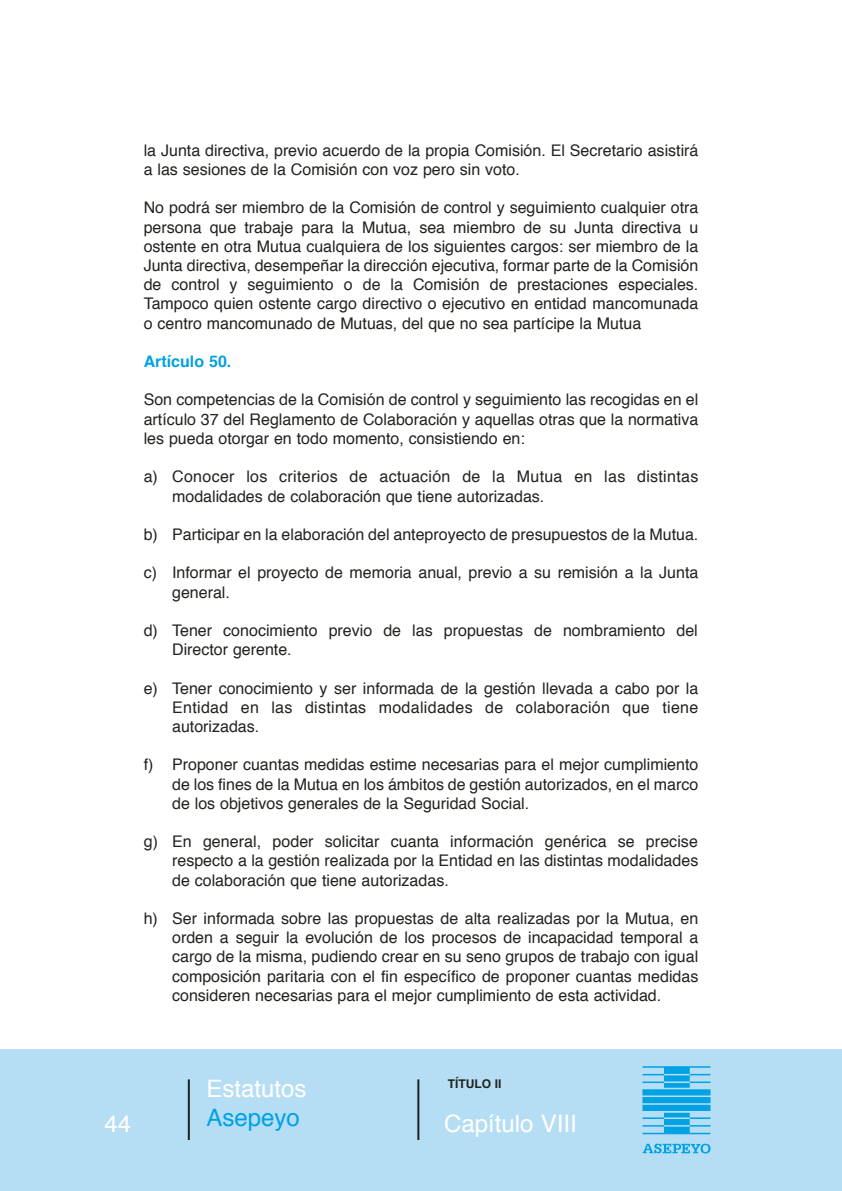
<style>
.page{position:relative;width:842px;height:1191px;background:#fff}
.page>*{position:absolute;margin:0;border:0;box-sizing:border-box;transform-origin:0 0}
.t1{font:24px "Helvetica";color:#fff}
.t2{font:24px "Helvetica";color:#00a2e3}
.t3{font:16px/19.2px "Helvetica";color:#20231e;text-align:justify}
.t4{font:16px/19.2px "Helvetica";letter-spacing:.02em;color:#20231e}
.t5{font:700 16px "Helvetica";color:#00a2e3}
.t6{font:700 12px "Helvetica";color:#20231e}
</style>
<div class="page">
<div style="left:0;top:1049px;width:842px;height:141px;background:#b5def5"></div>
<hr style="left:417px;top:1079px;width:2px;height:61px;background:#20231e">
<hr style="left:188px;top:1079px;width:2px;height:61px;background:#20231e">
<svg style="left:642px;top:1066px;width:68px;height:68px"></svg>
<svg style="left:643px;top:1143px;width:67px;height:10px"></svg>
<p class="t3" style="left:144px;top:142px;width:556px">la Junta directiva, previo acuerdo de la propia Comisión. El Secretario asistirá a las sesiones de la Comisión con voz pero sin voto.</p>
<p class="t3" style="left:144px;top:199px;width:556px">No podrá ser miembro de la Comisión de control y seguimiento cualquier otra persona que trabaje para la Mutua, sea miembro de su Junta directiva u ostente en otra Mutua cualquiera de los siguientes cargos: ser miembro de la Junta directiva, desempeñar la dirección ejecutiva, formar parte de la Comisión de control y seguimiento o de la Comisión de prestaciones especiales.<br>Tampoco quien ostente cargo directivo o ejecutivo en entidad mancomunada o centro mancomunado de Mutuas, del que no sea partícipe la Mutua</p>
<p class="t5" style="left:144px;top:355px;width:89px">Artículo 50.</p>
<p class="t3" style="left:144px;top:391px;width:556px">Son competencias de la Comisión de control y seguimiento las recogidas en el artículo 37 del Reglamento de Colaboración y aquellas otras que la normativa les pueda otorgar en todo momento, consistiendo en:</p>
<p class="t4" style="left:172px;top:468px;width:528px;text-indent:-28px">a) Conocer los criterios de actuación de la Mutua en las distintas modalidades de colaboración que tiene autorizadas.</p>
<p class="t3" style="left:144px;top:526px;width:556px">b) Participar en la elaboración del anteproyecto de presupuestos de la Mutua.</p>
<p class="t3" style="left:172px;top:564px;width:528px;text-indent:-28px">c) Informar el proyecto de memoria anual, previo a su remisión a la Junta general.</p>
<p class="t3" style="left:172px;top:622px;width:527px;text-indent:-28px">d) Tener conocimiento previo de las propuestas de nombramiento del<br>Director gerente.</p>
<p class="t3" style="left:172px;top:679px;width:528px;text-indent:-28px">e) Tener conocimiento y ser informada de la gestión llevada a cabo por la Entidad en las distintas modalidades de colaboración que tiene autorizadas.</p>
<p class="t3" style="left:172px;top:756px;width:528px;text-indent:-28px">f) Proponer cuantas medidas estime necesarias para el mejor cumplimiento de los fines de la Mutua en los ámbitos de gestión autorizados, en el marco de los objetivos generales de la Seguridad Social.</p>
<p class="t3" style="left:172px;top:833px;width:528px;text-indent:-28px">g) En general, poder solicitar cuanta información genérica se precise respecto a la gestión realizada por la Entidad en las distintas modalidades de colaboración que tiene autorizadas.</p>
<p class="t3" style="left:172px;top:910px;width:528px;text-indent:-28px">h) Ser informada sobre las propuestas de alta realizadas por la Mutua, en orden a seguir la evolución de los procesos de incapacidad temporal a cargo de la misma, pudiendo crear en su seno grupos de trabajo con igual composición paritaria con el fin específico de proponer cuantas medidas consideren necesarias para el mejor cumplimiento de esta actividad.</p>
<p class="t6" style="left:448px;top:1079px;width:55px">TÍTULO II</p>
<h1 class="t1" style="left:206px;top:1079px;width:102px">Estatutos</h1>
<h1 class="t2" style="left:206px;top:1107px;width:95px">Asepeyo</h1>
<h1 class="t1" style="left:104px;top:1114px;width:28px">44</h1>
<h1 class="t1" style="left:444px;top:1114px;width:134px">Capítulo VIII</h1>
</div>
